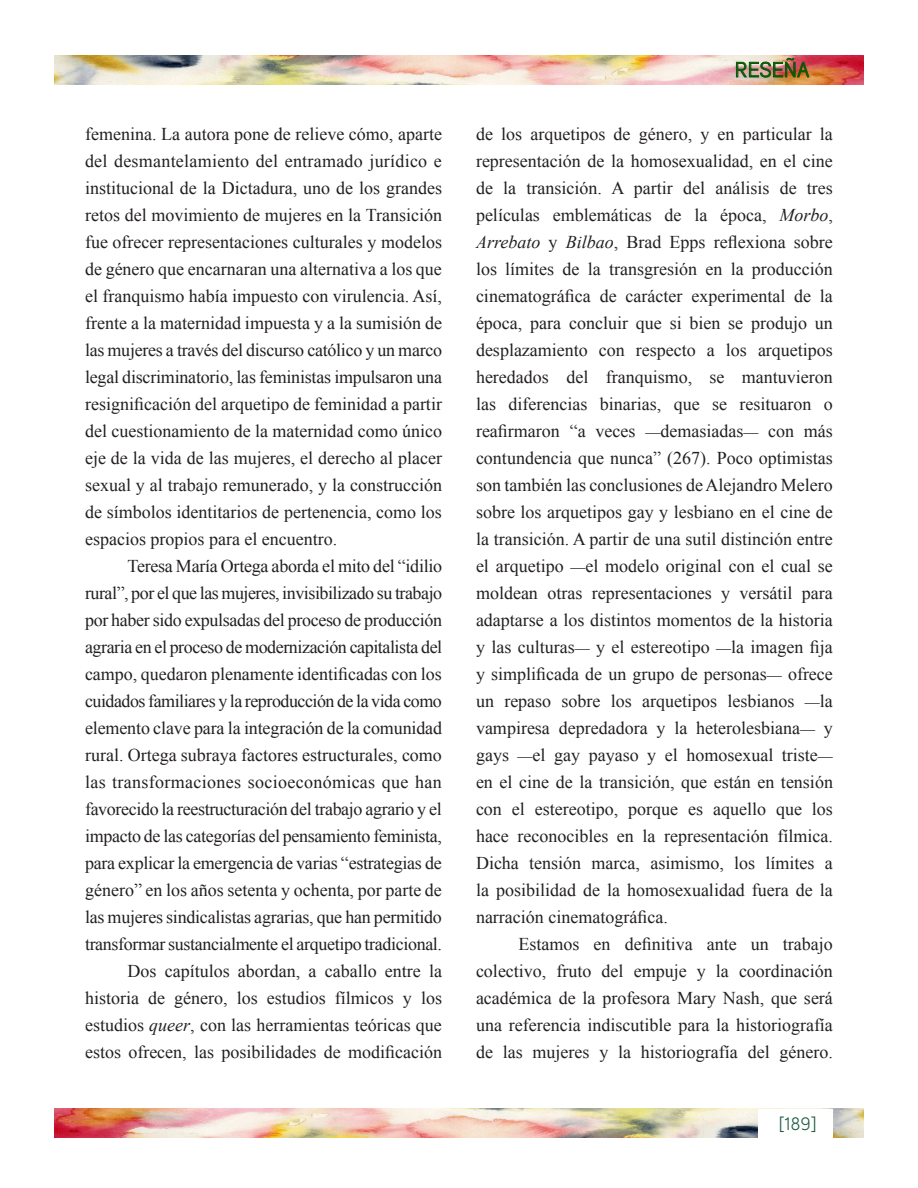
<style>
.page{position:relative;width:918px;height:1188px;background:#fff}
.page>*{position:absolute;margin:0;border:0;box-sizing:border-box;transform-origin:0 0}
.t1{font:21px "Lintel";color:#0a5905}
.t2{font:18px/27px "Times New Roman";color:#231f20;text-align:justify}
.t3{font:18px "Lintel";color:#1d5d42}
.s1{font-style:italic}
.s2{font-size:15px}
</style>
<div class="page">
<img style="left:54px;top:1109px;width:810px;height:29px">
<img style="left:54px;top:56px;width:810px;height:29px">
<div style="left:758px;top:1110px;width:75px;height:30px;background:#fff"></div>
<img style="left:736px;top:57px;width:74px;height:21px">
<p class="t2" style="left:85px;top:120px;width:359px">femenina. La autora pone de relieve cómo, aparte del desmantelamiento del entramado jurídico e institucional de la Dictadura, uno de los grandes retos del movimiento de mujeres en la Transición fue ofrecer representaciones culturales y modelos de género que encarnaran una alternativa a los que el franquismo había impuesto con virulencia. Así, frente a la maternidad impuesta y a la sumisión de las mujeres a través del discurso católico y un marco legal discriminatorio, las feministas impulsaron una resignificación del arquetipo de feminidad a partir del cuestionamiento de la maternidad como único eje de la vida de las mujeres, el derecho al placer sexual y al trabajo remunerado, y la construcción de símbolos identitarios de pertenencia, como los espacios propios para el encuentro.</p>
<p class="t2" style="left:85px;top:552px;width:359px;text-indent:43px">Teresa María Ortega aborda el mito del “idilio rural”, por el que las mujeres, invisibilizado su trabajo por haber sido expulsadas del proceso de producción agraria en el proceso de modernización capitalista del campo, quedaron plenamente identificadas con los cuidados familiares y la reproducción de la vida como elemento clave para la integración de la comunidad rural. Ortega subraya factores estructurales, como las transformaciones socioeconómicas que han favorecido la reestructuración del trabajo agrario y el impacto de las categorías del pensamiento feminista, para explicar la emergencia de varias “estrategias de género” en los años setenta y ochenta, por parte de las mujeres sindicalistas agrarias, que han permitido transformar sustancialmente el arquetipo tradicional.</p>
<p class="t2" style="left:85px;top:957px;width:358px;text-indent:43px">Dos capítulos abordan, a caballo entre la historia de género, los estudios fílmicos y los estudios <span class="s1">queer</span>, con las herramientas teóricas que estos ofrecen, las posibilidades de modificación</p>
<p class="t1" style="left:735px;top:55px;width:76px">RESEÑA</p>
<p class="t2" style="left:476px;top:120px;width:358px">de los arquetipos de género, y en particular la representación de la homosexualidad, en el cine de la transición. A partir del análisis de tres películas emblemáticas de la época, <span class="s1">Morbo</span>, <span class="s1">Arrebato</span> y <span class="s1">Bilbao</span>, Brad Epps reflexiona sobre los límites de la transgresión en la producción cinematográfica de carácter experimental de la época, para concluir que si bien se produjo un desplazamiento con respecto a los arquetipos heredados del franquismo, se mantuvieron las diferencias binarias, que se resituaron o reafirmaron “a veces <span class="s2">—</span>demasiadas<span class="s2">—</span> con más contundencia que nunca” (267). Poco optimistas son también las conclusiones de Alejandro Melero sobre los arquetipos gay y lesbiano en el cine de la transición. A partir de una sutil distinción entre el arquetipo <span class="s2">—</span>el modelo original con el cual se moldean otras representaciones y versátil para adaptarse a los distintos momentos de la historia y las culturas<span class="s2">—</span> y el estereotipo <span class="s2">—</span>la imagen fija y simplificada de un grupo de personas<span class="s2">—</span> ofrece un repaso sobre los arquetipos lesbianos <span class="s2">—</span>la vampiresa depredadora y la heterolesbiana<span class="s2">—</span> y gays <span class="s2">—</span>el gay payaso y el homosexual triste<span class="s2">— </span>en el cine de la transición, que están en tensión con el estereotipo, porque es aquello que los hace reconocibles en la representación fílmica.<br>Dicha tensión marca, asimismo, los límites a la posibilidad de la homosexualidad fuera de la narración cinematográfica.</p>
<p class="t2" style="left:476px;top:930px;width:358px;text-indent:43px">Estamos en definitiva ante un trabajo colectivo, fruto del empuje y la coordinación académica de la profesora Mary Nash, que será una referencia indiscutible para la historiografía de las mujeres y la historiografía del género.</p>
<p class="t3" style="left:779px;top:1112px;width:38px">[189]</p>
</div>
